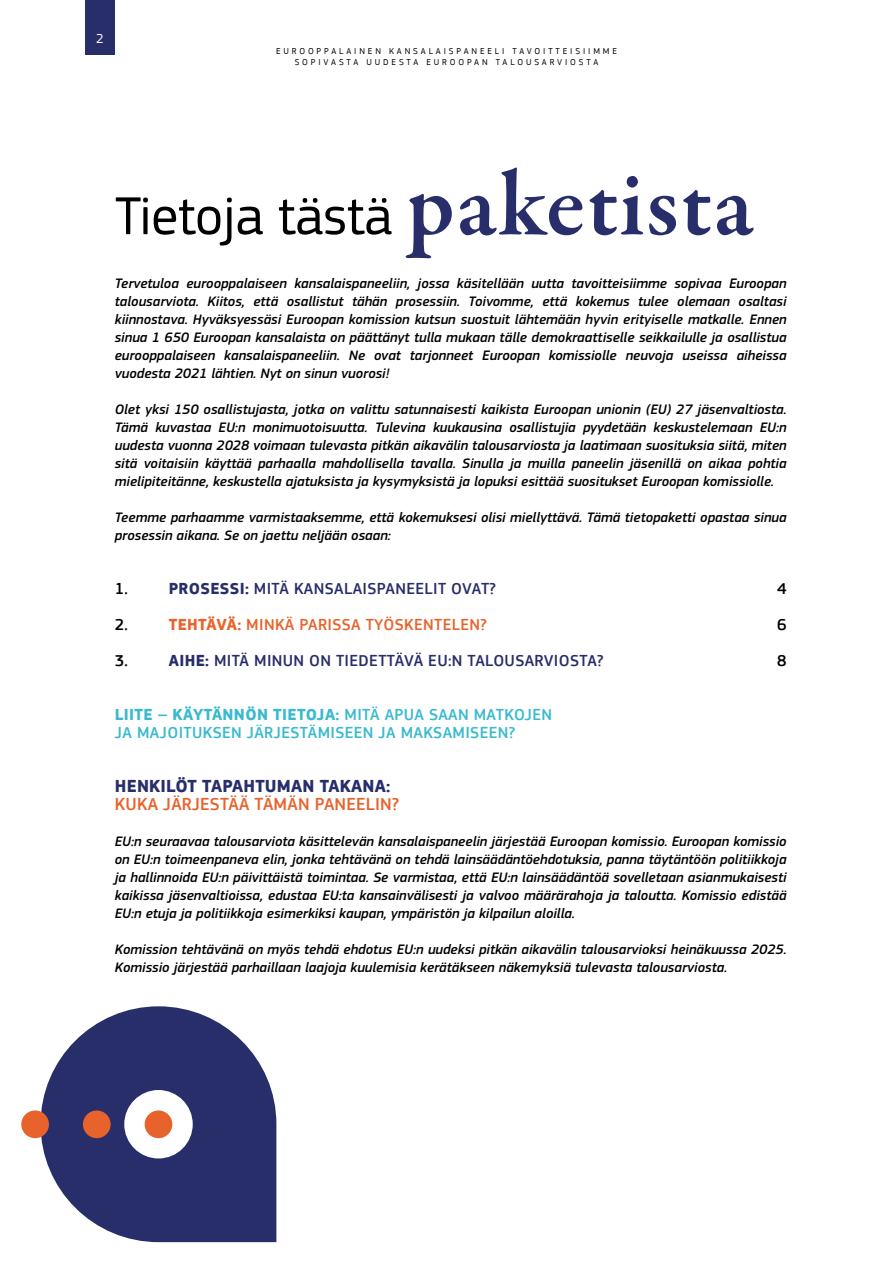
<style>
.page{position:relative;width:893px;height:1263px;background:#fff}
.page>*{position:absolute;margin:0;border:0;box-sizing:border-box;transform-origin:0 0}
.t1{font:55.5px "EC Square Sans Pro";letter-spacing:-.01em;color:#000}
.t2{font:500 18px "EC Square Sans Pro";letter-spacing:.01em;color:#e8632c}
.t3{font:700 18px "EC Square Sans Pro";letter-spacing:.01em;color:#282e6a}
.t4{font:500 16.5px/18px "EC Square Sans Pro";letter-spacing:.02em;color:#39bacf}
.t5{font:500 16.5px "EC Square Sans Pro";letter-spacing:.02em;color:#282e6a}
.t6{font:500 16.5px "EC Square Sans Pro";letter-spacing:.02em;color:#e8632c}
.t7{font:500 16.5px "EC Square Sans Pro";color:#000}
.t8{font:italic 500 14.25px/18px "EC Square Sans Pro";color:#000;text-align:justify}
.t9{font:13.5px "EC Square Sans Pro";color:#fff}
.t10{font:9px/10.8px "EC Square Sans Pro";letter-spacing:.32em;color:#000;text-align:center}
.s1{font-family:"Garamond Premr Pro";font-weight:600;font-size:94.5px;color:#282e6a}
.s2{font-weight:700}
</style>
<div class="page">
<div style="left:85px;top:0;width:30px;height:54px;background:#282e6a"></div>
<svg style="left:41px;top:1006px;width:235px;height:236px;fill:#282e6a"></svg>
<div style="left:21px;top:1110px;width:28px;height:28px;background:#e8632c;border-radius:50%"></div>
<div style="left:83px;top:1110px;width:28px;height:28px;background:#e8632c;border-radius:50%"></div>
<p class="t9" style="left:96px;top:30px;width:9px">2</p>
<p class="t10" style="left:276px;top:46px;width:342px">EUROOPPALAINEN KANSALAISPANEELI TAVOITTEISIIMME<br>SOPIVASTA UUDESTA EUROOPAN TALOUSARVIOSTA</p>
<h1 class="t1" style="left:115px;top:184px;width:640px">Tietoja tästä <span class="s1">paketista</span></h1>
<p class="t8" style="left:115px;top:275px;width:673px">Tervetuloa eurooppalaiseen kansalaispaneeliin, jossa käsitellään uutta tavoitteisiimme sopivaa Euroopan talousarviota. Kiitos, että osallistut tähän prosessiin. Toivomme, että kokemus tulee olemaan osaltasi kiinnostava. Hyväksyessäsi Euroopan komission kutsun suostuit lähtemään hyvin erityiselle matkalle. Ennen sinua 1 650 Euroopan kansalaista on päättänyt tulla mukaan tälle demokraattiselle seikkailulle ja osallistua eurooppalaiseen kansalaispaneeliin. Ne ovat tarjonneet Euroopan komissiolle neuvoja useissa aiheissa vuodesta 2021 lähtien. Nyt on sinun vuorosi!</p>
<p class="t8" style="left:115px;top:401px;width:673px">Olet yksi 150 osallistujasta, jotka on valittu satunnaisesti kaikista Euroopan unionin (EU) 27 jäsenvaltiosta.<br>Tämä kuvastaa EU:n monimuotoisuutta. Tulevina kuukausina osallistujia pyydetään keskustelemaan EU:n uudesta vuonna 2028 voimaan tulevasta pitkän aikavälin talousarviosta ja laatimaan suosituksia siitä, miten sitä voitaisiin käyttää parhaalla mahdollisella tavalla. Sinulla ja muilla paneelin jäsenillä on aikaa pohtia mielipiteitänne, keskustella ajatuksista ja kysymyksistä ja lopuksi esittää suositukset Euroopan komissiolle.</p>
<p class="t8" style="left:115px;top:509px;width:673px">Teemme parhaamme varmistaaksemme, että kokemuksesi olisi miellyttävä. Tämä tietopaketti opastaa sinua prosessin aikana. Se on jaettu neljään osaan:</p>
<p class="t7" style="left:115px;top:579px;width:15px">1.</p>
<p class="t5" style="left:169px;top:579px;width:329px"><span class="s2">PROSESSI:</span> MITÄ KANSALAISPANEELIT OVAT?</p>
<p class="t7" style="left:777px;top:579px;width:11px">4</p>
<p class="t7" style="left:115px;top:615px;width:15px">2.</p>
<p class="t6" style="left:169px;top:615px;width:319px"><span class="s2">TEHTÄVÄ:</span> MINKÄ PARISSA TYÖSKENTELEN?</p>
<p class="t7" style="left:777px;top:615px;width:11px">6</p>
<p class="t7" style="left:115px;top:651px;width:15px">3.</p>
<p class="t5" style="left:169px;top:651px;width:436px"><span class="s2">AIHE:</span> MITÄ MINUN ON TIEDETTÄVÄ EU:N TALOUSARVIOSTA?</p>
<p class="t7" style="left:777px;top:651px;width:11px">8</p>
<p class="t4" style="left:115px;top:706px;width:439px"><span class="s2">LIITE – KÄYTÄNNÖN TIETOJA:</span> MITÄ APUA SAAN MATKOJEN<br>JA MAJOITUKSEN JÄRJESTÄMISEEN JA MAKSAMISEEN?</p>
<p class="t3" style="left:115px;top:775px;width:277px">HENKILÖT TAPAHTUMAN TAKANA:</p>
<p class="t2" style="left:115px;top:794px;width:286px">KUKA JÄRJESTÄÄ TÄMÄN PANEELIN?</p>
<p class="t8" style="left:115px;top:833px;width:673px">EU:n seuraavaa talousarviota käsittelevän kansalaispaneelin järjestää Euroopan komissio. Euroopan komissio on EU:n toimeenpaneva elin, jonka tehtävänä on tehdä lainsäädäntöehdotuksia, panna täytäntöön politiikkoja ja hallinnoida EU:n päivittäistä toimintaa. Se varmistaa, että EU:n lainsäädäntöä sovelletaan asianmukaisesti kaikissa jäsenvaltioissa, edustaa EU:ta kansainvälisesti ja valvoo määrärahoja ja taloutta. Komissio edistää EU:n etuja ja politiikkoja esimerkiksi kaupan, ympäristön ja kilpailun aloilla.</p>
<p class="t8" style="left:115px;top:941px;width:673px">Komission tehtävänä on myös tehdä ehdotus EU:n uudeksi pitkän aikavälin talousarvioksi heinäkuussa 2025.<br>Komissio järjestää parhaillaan laajoja kuulemisia kerätäkseen näkemyksiä tulevasta talousarviosta.</p>
</div>
